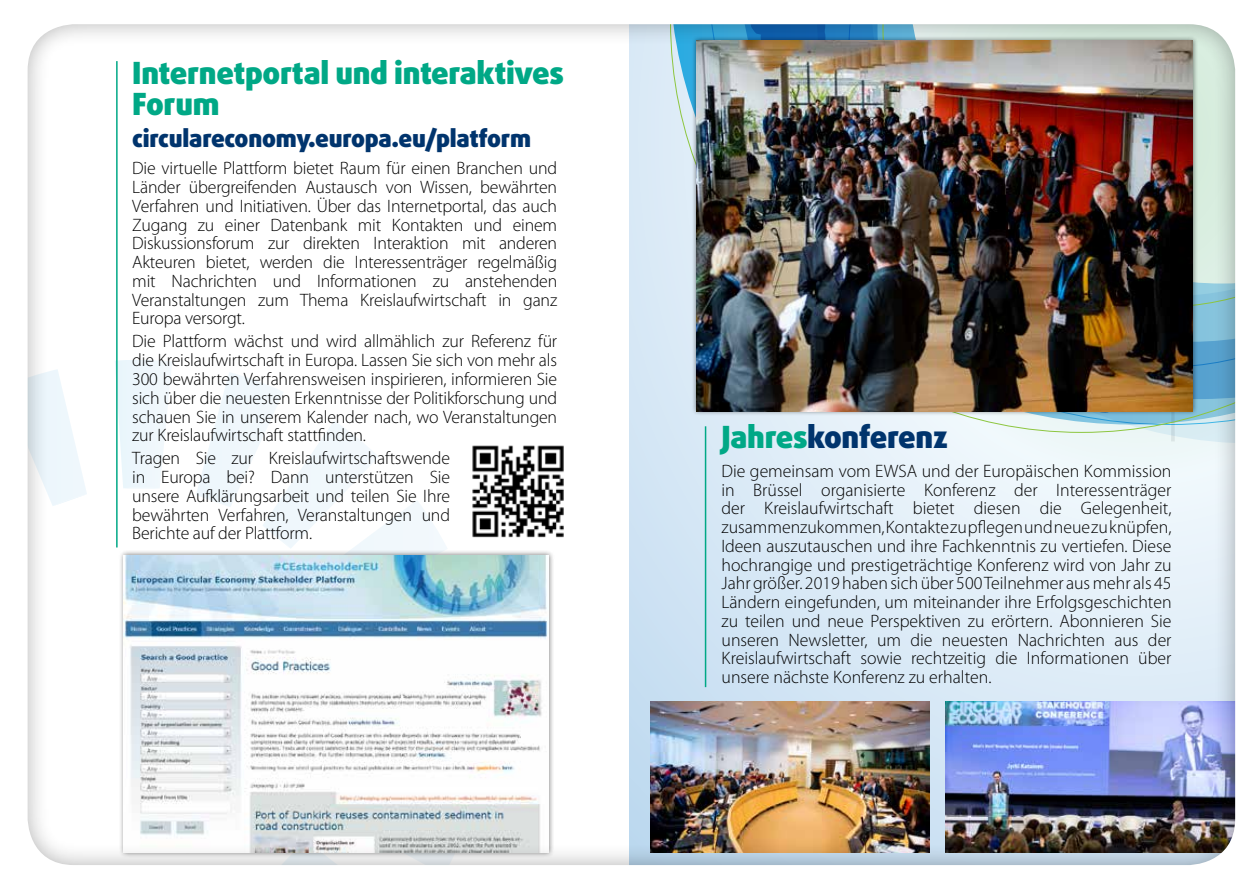
<style>
.page{position:relative;width:1259px;height:893px;background:#fff}
.page>*{position:absolute;margin:0;border:0;box-sizing:border-box;transform-origin:0 0}
.t1{font:900 30.6px/31.5px "Daxline Pro";letter-spacing:-.01em;color:#00a886}
.t2{font:900 30.6px "Daxline Pro";letter-spacing:-.01em;color:#00346d}
.t3{font:900 24px "Daxline Pro";letter-spacing:-.01em;color:#00346d}
.t4{font:300 18px/18.8px "Myriad Pro";letter-spacing:-.01em;color:#000;text-align:justify}
.s1{color:#00a886}
</style>
<div class="page">
<img style="left:27px;top:24px;width:1209px;height:841px">
<h1 class="t1" style="left:132px;top:57px;width:433px">Internetportal und interaktives<br>Forum</h1>
<h2 class="t3" style="left:132px;top:122px;width:400px">circulareconomy.europa.eu/platform</h2>
<p class="t4" style="left:132px;top:159px;width:426px">Die virtuelle Plattform bietet Raum für einen Branchen und Länder übergreifenden Austausch von Wissen, bewährten Verfahren und Initiativen. Über das Internetportal, das auch Zugang zu einer Datenbank mit Kontakten und einem Diskussionsforum zur direkten Interaktion mit anderen Akteuren bietet, werden die Interessenträger regelmäßig mit Nachrichten und Informationen zu anstehenden Veranstaltungen zum Thema Kreislaufwirtschaft in ganz Europa versorgt.</p>
<p class="t4" style="left:132px;top:332px;width:426px">Die Plattform wächst und wird allmählich zur Referenz für die Kreislaufwirtschaft in Europa. Lassen Sie sich von mehr als 300 bewährten Verfahrensweisen inspirieren, informieren Sie sich über die neuesten Erkenntnisse der Politikforschung und schauen Sie in unserem Kalender nach, wo Veranstaltungen zur Kreislaufwirtschaft stattfinden.</p>
<p class="t4" style="left:132px;top:449px;width:319px">Tragen Sie zur Kreislaufwirtschaftswende in Europa bei? Dann unterstützen Sie unsere Aufklärungsarbeit und teilen Sie Ihre bewährten Verfahren, Veranstaltungen und Berichte auf der Plattform.</p>
<h1 class="t2" style="left:721px;top:417px;width:228px"><span class="s1">Jahres</span>konferenz</h1>
<p class="t4" style="left:721px;top:462px;width:451px">Die gemeinsam vom EWSA und der Europäischen Kommission in Brüssel organisierte Konferenz der Interessenträger der Kreislaufwirtschaft bietet diesen die Gelegenheit, zusammenzukommen, Kontakte zu pflegen und neue zu knüpfen, Ideen auszutauschen und ihre Fachkenntnis zu vertiefen. Diese hochrangige und prestigeträchtige Konferenz wird von Jahr zu Jahr größer. 2019 haben sich über 500 Teilnehmer aus mehr als 45<br>Ländern eingefunden, um miteinander ihre Erfolgsgeschichten zu teilen und neue Perspektiven zu erörtern. Abonnieren Sie unseren Newsletter, um die neuesten Nachrichten aus der Kreislaufwirtschaft sowie rechtzeitig die Informationen über unsere nächste Konferenz zu erhalten.</p>
</div>
